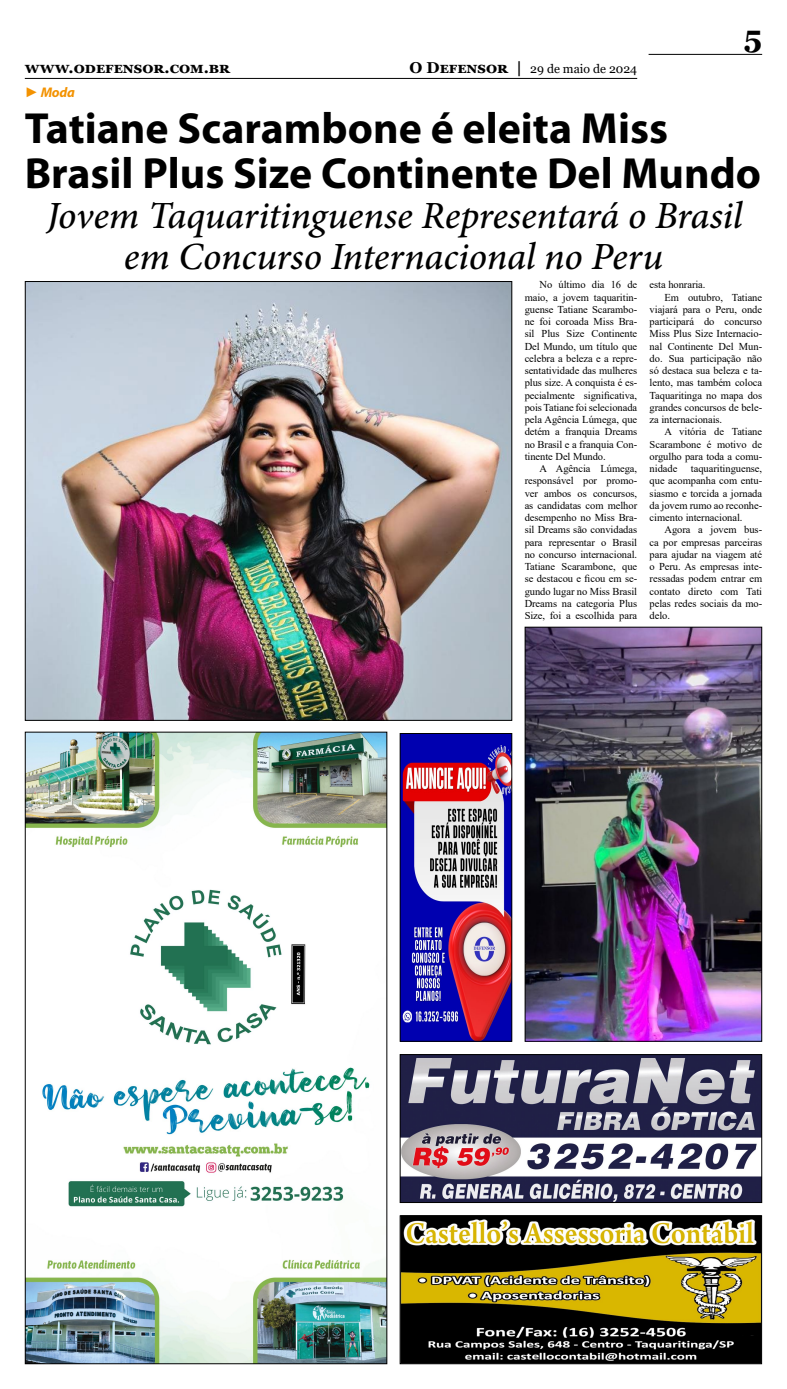
<style>
.page{position:relative;width:787px;height:1389px;background:#fff}
.page>*{position:absolute;margin:0;border:0;box-sizing:border-box;transform-origin:0 0}
.t1{font:700 43.75px/45.5px "Myriad Pro";color:#000}
.t2{font:italic 500 38.5px/40.2px "Minion Pro";letter-spacing:-.005em;color:#000;text-align:center}
.t3{font:700 30.62px "Georgia";color:#000}
.t4{font:700 15.75px "Georgia";color:#000}
.t5{font:italic 700 14px "Myriad Pro";color:#f39200}
.t6{font:12.25px "Georgia";color:#000}
.t7{font:10.5px/12.2px "Times New Roman";letter-spacing:-.005em;color:#000;text-align:justify}
.s1{font-weight:700;font-size:15.75px}
.s2{font-family:"Times New Roman";font-style:normal}
</style>
<div class="page">
<hr style="left:648px;top:54px;width:113px;height:1px;background:#000">
<hr style="left:25px;top:78px;width:612px;height:1px;background:#000">
<img style="left:401px;top:735px;width:109px;height:305px">
<div style="left:399px;top:733px;width:113px;height:309px;border:1px solid #000"></div>
<img style="left:27px;top:734px;width:358px;height:628px">
<img style="left:401px;top:1056px;width:358px;height:145px">
<div style="left:399px;top:1054px;width:362px;height:149px;border:1px solid #000"></div>
<img style="left:401px;top:1217px;width:358px;height:145px">
<div style="left:399px;top:1215px;width:362px;height:149px;border:1px solid #000"></div>
<img style="left:27px;top:283px;width:483px;height:436px">
<img style="left:526px;top:629px;width:233px;height:411px">
<div style="left:524px;top:627px;width:237px;height:415px;border:1px solid #000"></div>
<h3 class="t4" style="left:25px;top:58px;width:207px">www.odefensor.com.br</h3>
<p class="t6" style="left:409px;top:62px;width:229px"><span class="s1">O Defensor |</span> 29 de maio de 2024</p>
<h3 class="t3" style="left:743px;top:17px;width:20px">5</h3>
<h3 class="t5" style="left:25px;top:83px;width:52px"><span class="s2">►</span> Moda</h3>
<h1 class="t1" style="left:25px;top:104px;width:737px">Tatiane Scarambone é eleita Miss<br>Brasil Plus Size Continente Del Mundo</h1>
<h2 class="t2" style="left:47px;top:196px;width:697px">Jovem Taquaritinguense Representará o Brasil em Concurso Internacional no Peru</h2>
<p class="t7" style="left:524px;top:278px;width:114px;text-indent:15px">No último dia 16 de maio, a jovem taquaritin&shy;guense Tatiane Scarambo&shy;ne foi coroada Miss Bra&shy;sil Plus Size Continente Del Mundo, um título que celebra a beleza e a repre&shy;sentatividade das mulheres plus size. A conquista é es&shy;pecialmente significativa, pois Tatiane foi selecionada pela Agência Lúmega, que detém a franquia Dreams no Brasil e a franquia Con&shy;tinente Del Mundo.</p>
<p class="t7" style="left:524px;top:462px;width:114px;text-indent:15px">A Agência Lúmega, responsável por promo&shy;ver ambos os concursos, as candidatas com melhor desempenho no Miss Bra&shy;sil Dreams são convidadas para representar o Brasil no concurso internacional.<br>Tatiane Scarambone, que se destacou e ficou em se&shy;gundo lugar no Miss Brasil Dreams na categoria Plus Size, foi a escolhida para</p>
<p class="t7" style="left:649px;top:278px;width:57px">esta honraria.</p>
<p class="t7" style="left:664px;top:291px;width:99px">Em outubro, Tatiane</p>
<p class="t7" style="left:649px;top:303px;width:114px">viajará para o Peru, onde</p>
<p class="t7" style="left:649px;top:315px;width:114px">participará do concurso</p>
<p class="t7" style="left:649px;top:327px;width:114px">Miss Plus Size Internacio-</p>
<p class="t7" style="left:649px;top:340px;width:114px">nal Continente Del Mun-</p>
<p class="t7" style="left:649px;top:352px;width:114px">do. Sua participação não</p>
<p class="t7" style="left:649px;top:364px;width:114px">só destaca sua beleza e ta-</p>
<p class="t7" style="left:649px;top:376px;width:114px">lento, mas também coloca</p>
<p class="t7" style="left:649px;top:389px;width:114px">Taquaritinga no mapa dos</p>
<p class="t7" style="left:649px;top:401px;width:114px">grandes concursos de bele-</p>
<p class="t7" style="left:649px;top:413px;width:74px">za internacionais.</p>
<p class="t7" style="left:664px;top:425px;width:99px">A vitória de Tatiane</p>
<p class="t7" style="left:649px;top:438px;width:114px">Scarambone é motivo de</p>
<p class="t7" style="left:649px;top:450px;width:114px">orgulho para toda a comu-</p>
<p class="t7" style="left:649px;top:462px;width:29px">nidade</p>
<p class="t7" style="left:649px;top:462px;width:114px;text-indent:41px">taquaritinguense, que acompanha com entu&shy;siasmo e torcida a jornada da jovem rumo ao reconhe&shy;cimento internacional.</p>
<p class="t7" style="left:649px;top:523px;width:114px;text-indent:15px">Agora a jovem bus&shy;ca por empresas parceiras para ajudar na viagem até o Peru. As empresas inte&shy;ressadas podem entrar em contato direto com Tati pelas redes sociais da mo&shy;delo.</p>
</div>
